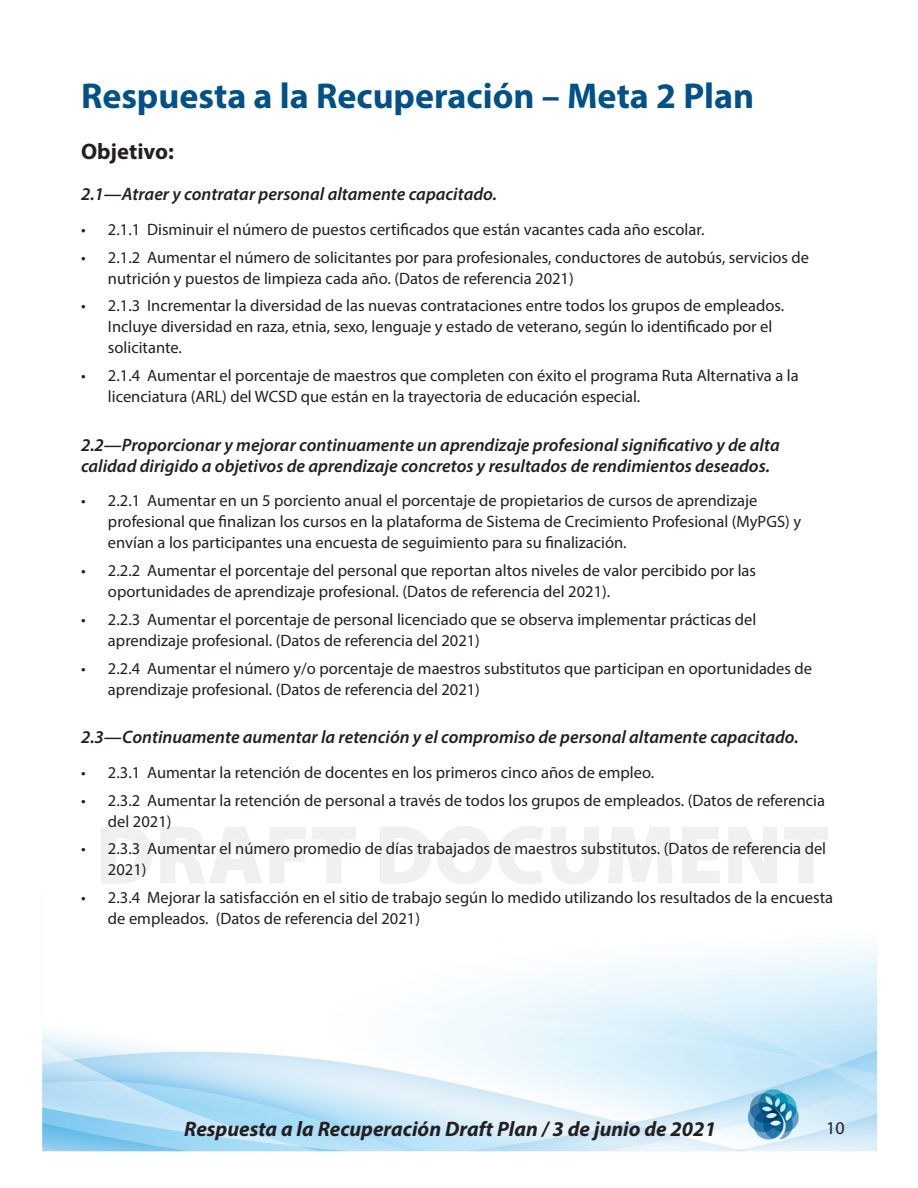
<style>
.page{position:relative;width:918px;height:1188px;background:#fff}
.page>*{position:absolute;margin:0;border:0;box-sizing:border-box;transform-origin:0 0}
.t1{font:900 83.85px "Myriad Pro";color:#231f20}
.t2{font:700 36px "Myriad Pro";color:#005187}
.t3{font:700 22.5px "Myriad Pro";color:#231f20}
.t4{font:italic 700 21px "Myriad Pro";color:#231f20}
.t5{font:italic 600 18px/21px "Myriad Pro";color:#231f20}
.t6{font:18px "Myriad Pro";color:#231f20}
.t7{font:16.5px/21px "Myriad Pro";color:#231f20}
</style>
<div class="page">
<img style="left:42px;top:948px;width:836px;height:204px">
<h2 class="t2" style="left:81px;top:72px;width:675px">Respuesta a la Recuperación – Meta 2 Plan</h2>
<h3 class="t3" style="left:81px;top:137px;width:94px">Objetivo:</h3>
<p class="t5" style="left:81px;top:183px;width:418px">2.1—Atraer y contratar personal altamente capacitado.</p>
<p class="t7" style="left:81px;top:218px;width:625px">• 2.1.1 Disminuir el número de puestos certificados que están vacantes cada año escolar.</p>
<p class="t7" style="left:108px;top:246px;width:703px;text-indent:-27px">• 2.1.2 Aumentar el número de solicitantes por para profesionales, conductores de autobús, servicios de nutrición y puestos de limpieza cada año. (Datos de referencia 2021)</p>
<p class="t7" style="left:108px;top:295px;width:678px;text-indent:-27px">• 2.1.3 Incrementar la diversidad de las nuevas contrataciones entre todos los grupos de empleados.<br>Incluye diversidad en raza, etnia, sexo, lenguaje y estado de veterano, según lo identificado por el solicitante.</p>
<p class="t7" style="left:108px;top:365px;width:692px;text-indent:-27px">• 2.1.4 Aumentar el porcentaje de maestros que completen con éxito el programa Ruta Alternativa a la licenciatura (ARL) del WCSD que están en la trayectoria de educación especial.</p>
<p class="t5" style="left:81px;top:434px;width:700px">2.2—Proporcionar y mejorar continuamente un aprendizaje profesional significativo y de alta calidad dirigido a objetivos de aprendizaje concretos y resultados de rendimientos deseados.</p>
<p class="t7" style="left:108px;top:490px;width:695px;text-indent:-27px">• 2.2.1 Aumentar en un 5 porciento anual el porcentaje de propietarios de cursos de aprendizaje profesional que finalizan los cursos en la plataforma de Sistema de Crecimiento Profesional (MyPGS) y envían a los participantes una encuesta de seguimiento para su finalización.</p>
<p class="t7" style="left:108px;top:560px;width:650px;text-indent:-27px">• 2.2.2 Aumentar el porcentaje del personal que reportan altos niveles de valor percibido por las oportunidades de aprendizaje profesional. (Datos de referencia del 2021).</p>
<p class="t7" style="left:108px;top:608px;width:650px;text-indent:-27px">• 2.2.3 Aumentar el porcentaje de personal licenciado que se observa implementar prácticas del aprendizaje profesional. (Datos de referencia del 2021)</p>
<p class="t7" style="left:108px;top:657px;width:706px;text-indent:-27px">• 2.2.4 Aumentar el número y/o porcentaje de maestros substitutos que participan en oportunidades de aprendizaje profesional. (Datos de referencia del 2021)</p>
<p class="t5" style="left:81px;top:726px;width:719px">2.3—Continuamente aumentar la retención y el compromiso de personal altamente capacitado.</p>
<p class="t7" style="left:81px;top:761px;width:575px">• 2.3.1 Aumentar la retención de docentes en los primeros cinco años de empleo.</p>
<p class="t7" style="left:108px;top:789px;width:719px;text-indent:-27px">• 2.3.2 Aumentar la retención de personal a través de todos los grupos de empleados. (Datos de referencia del 2021)</p>
<p class="t7" style="left:108px;top:838px;width:720px;text-indent:-27px">• 2.3.3 Aumentar el número promedio de días trabajados de maestros substitutos. (Datos de referencia del<br>2021)</p>
<p class="t7" style="left:108px;top:887px;width:727px;text-indent:-27px">• 2.3.4 Mejorar la satisfacción en el sitio de trabajo según lo medido utilizando los resultados de la encuesta de empleados. (Datos de referencia del 2021)</p>
<h1 class="t1" style="left:96px;top:807px;width:736px">DRAFT DOCUMENT</h1>
<p class="t4" style="left:184px;top:1115px;width:533px">Respuesta a la Recuperación Draft Plan / 3 de junio de 2021</p>
<p class="t6" style="left:826px;top:1117px;width:20px">10</p>
</div>
